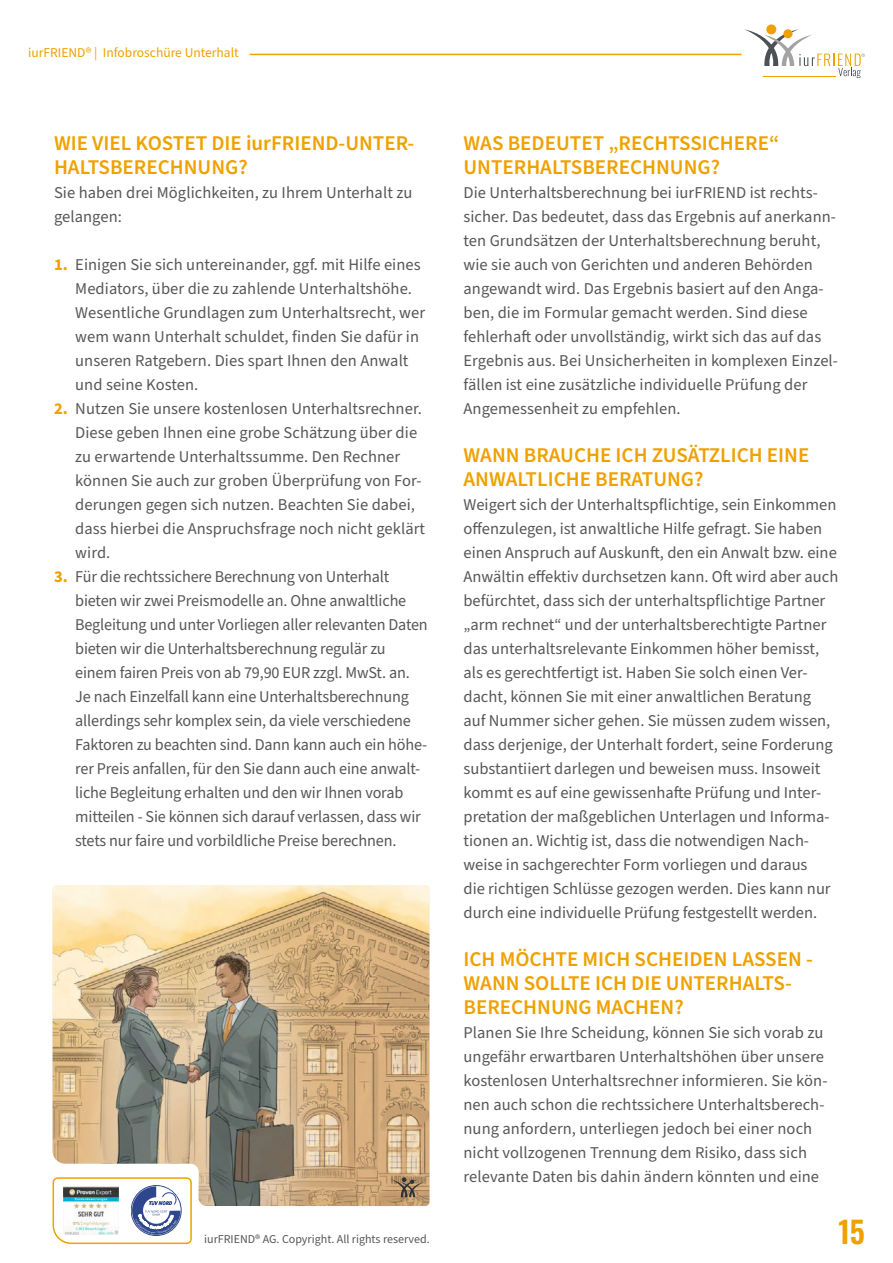
<style>
.page{position:relative;width:893px;height:1263px;background:#fff}
.page>*{position:absolute;margin:0;border:0;box-sizing:border-box;transform-origin:0 0}
.t1{font:600 30px "Oswald";color:#eea100}
.t2{font:600 21px/24px "Source Sans Pro";color:#eea100}
.t3{font:16.5px/24px "Source Sans Pro";color:#575756}
.t4{font:13.5px "Source Sans Pro";color:#eea100}
.t5{font:12px "Source Sans Pro";color:#575756}
.s1{font-weight:700;color:#eea100}
</style>
<div class="page">
<hr style="left:250px;top:54px;width:492px;height:1px;background:#eea100">
<svg style="left:766px;top:24px;width:10px;height:10px"></svg>
<svg style="left:744px;top:29px;width:121px;height:49px"></svg>
<img style="left:53px;top:885px;width:376px;height:321px">
<svg style="left:391px;top:1177px;width:33px;height:20px"></svg>
<svg style="left:52px;top:1176px;width:141px;height:69px"></svg>
<p class="t4" style="left:28px;top:44px;width:212px">iurFRIEND® | Infobroschüre Unterhalt</p>
<p class="t2" style="left:54px;top:131px;width:362px">WIE VIEL KOSTET DIE iurFRIEND-UNTER-<br>HALTSBERECHNUNG?</p>
<p class="t3" style="left:54px;top:181px;width:360px">Sie haben drei Möglichkeiten, zu Ihrem Unterhalt zu gelangen:</p>
<p class="t3" style="left:75px;top:253px;width:351px;text-indent:-21px"><span class="s1">1.</span> Einigen Sie sich untereinander, ggf. mit Hilfe eines Mediators, über die zu zahlende Unterhaltshöhe.<br>Wesentliche Grundlagen zum Unterhaltsrecht, wer wem wann Unterhalt schuldet, finden Sie dafür in unseren Ratgebern. Dies spart Ihnen den Anwalt und seine Kosten.</p>
<p class="t3" style="left:75px;top:397px;width:351px;text-indent:-21px"><span class="s1">2.</span> Nutzen Sie unsere kostenlosen Unterhaltsrechner.<br>Diese geben Ihnen eine grobe Schätzung über die zu erwartende Unterhaltssumme. Den Rechner können Sie auch zur groben Überprüfung von For&shy;derungen gegen sich nutzen. Beachten Sie dabei, dass hierbei die Anspruchsfrage noch nicht geklärt wird.</p>
<p class="t3" style="left:75px;top:565px;width:354px;text-indent:-21px"><span class="s1">3.</span> Für die rechtssichere Berechnung von Unterhalt bieten wir zwei Preismodelle an. Ohne anwaltliche Begleitung und unter Vorliegen aller relevanten Daten bieten wir die Unterhaltsberechnung regulär zu einem fairen Preis von ab 79,90 EUR zzgl. MwSt. an.<br>Je nach Einzelfall kann eine Unterhaltsberechnung allerdings sehr komplex sein, da viele verschiedene Faktoren zu beachten sind. Dann kann auch ein höhe&shy;rer Preis anfallen, für den Sie dann auch eine anwalt&shy;liche Begleitung erhalten und den wir Ihnen vorab mitteilen - Sie können sich darauf verlassen, dass wir stets nur faire und vorbildliche Preise berechnen.</p>
<p class="t5" style="left:204px;top:1230px;width:227px">iurFRIEND® AG. Copyright. All rights reserved.</p>
<p class="t2" style="left:463px;top:131px;width:317px">WAS BEDEUTET „RECHTSSICHERE“<br>UNTERHALTSBERECHNUNG?</p>
<p class="t3" style="left:463px;top:181px;width:376px">Die Unterhaltsberechnung bei iurFRIEND ist rechts&shy;sicher. Das bedeutet, dass das Ergebnis auf anerkann&shy;ten Grundsätzen der Unterhaltsberechnung beruht, wie sie auch von Gerichten und anderen Behörden angewandt wird. Das Ergebnis basiert auf den Anga&shy;ben, die im Formular gemacht werden. Sind diese fehlerhaft oder unvollständig, wirkt sich das auf das Ergebnis aus. Bei Unsicherheiten in komplexen Einzel&shy;fällen ist eine zusätzliche individuelle Prüfung der Angemessenheit zu empfehlen.</p>
<p class="t2" style="left:463px;top:444px;width:347px">WANN BRAUCHE ICH ZUSÄTZLICH EINE<br>ANWALTLICHE BERATUNG?</p>
<p class="t3" style="left:463px;top:493px;width:376px">Weigert sich der Unterhaltspflichtige, sein Einkommen offenzulegen, ist anwaltliche Hilfe gefragt. Sie haben einen Anspruch auf Auskunft, den ein Anwalt bzw. eine Anwältin effektiv durchsetzen kann. Oft wird aber auch befürchtet, dass sich der unterhaltspflichtige Partner „arm rechnet“ und der unterhaltsberechtigte Partner das unterhaltsrelevante Einkommen höher bemisst, als es gerechtfertigt ist. Haben Sie solch einen Ver&shy;dacht, können Sie mit einer anwaltlichen Beratung<br>auf Nummer sicher gehen. Sie müssen zudem wissen, dass derjenige, der Unterhalt fordert, seine Forderung substantiiert darlegen und beweisen muss. Insoweit kommt es auf eine gewissenhafte Prüfung und Inter&shy;pretation der maßgeblichen Unterlagen und Informa&shy;tionen an. Wichtig ist, dass die notwendigen Nach&shy;weise in sachgerechter Form vorliegen und daraus<br>die richtigen Schlüsse gezogen werden. Dies kann nur durch eine individuelle Prüfung festgestellt werden.</p>
<p class="t2" style="left:463px;top:948px;width:351px">ICH MÖCHTE MICH SCHEIDEN LASSEN -<br>WANN SOLLTE ICH DIE UNTERHALTS-<br>BERECHNUNG MACHEN?</p>
<p class="t3" style="left:463px;top:1021px;width:365px">Planen Sie Ihre Scheidung, können Sie sich vorab zu ungefähr erwartbaren Unterhaltshöhen über unsere kostenlosen Unterhaltsrechner informieren. Sie kön&shy;nen auch schon die rechtssichere Unterhaltsberech&shy;nung anfordern, unterliegen jedoch bei einer noch nicht vollzogenen Trennung dem Risiko, dass sich relevante Daten bis dahin ändern könnten und eine</p>
<h1 class="t1" style="left:838px;top:1205px;width:28px">15</h1>
</div>
